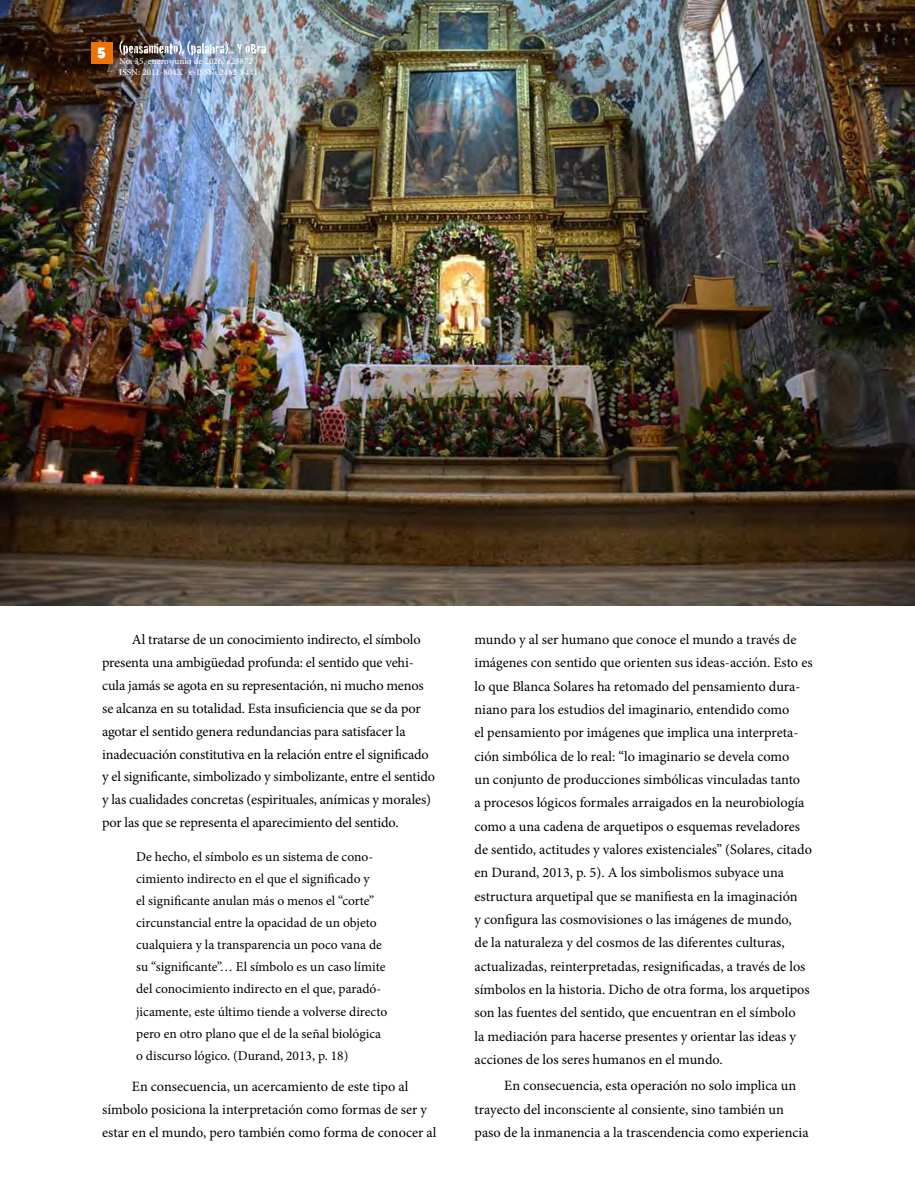
<style>
.page{position:relative;width:915px;height:1191px;background:#fff}
.page>*{position:absolute;margin:0;border:0;box-sizing:border-box;transform-origin:0 0}
.t1{font:14.25px/23.2px "Minion Pro";color:#000}
.t2{font:13.5px/22px "Minion Pro";color:#000}
.t3{font:500 9px/10.8px "Minion Pro";letter-spacing:.01em;color:#fff}
</style>
<div class="page">
<img style="left:0;top:0;width:914px;height:605px">
<div style="left:91px;top:42px;width:21px;height:21px;background:#ee7203"></div>
<img style="left:119px;top:41px;width:147px;height:15px">
<p class="t3" style="left:119px;top:56px;width:140px;text-indent:-22px"><sup>5</sup> No. 35, enero-junio de 2026. e23872<br>ISSN: 2011-804X · e-ISSN: 2462-8441</p>
<p class="t1" style="left:102px;top:628px;width:334px;line-height:22.8px;text-indent:30px">Al tratarse de un conocimiento indirecto, el símbolo presenta una ambigüedad profunda: el sentido que vehi&shy;cula jamás se agota en su representación, ni mucho menos se alcanza en su totalidad. Esta insuficiencia que se da por agotar el sentido genera redundancias para satisfacer la inadecuación constitutiva en la relación entre el significado y el significante, simbolizado y simbolizante, entre el sentido y las cualidades concretas (espirituales, anímicas y morales) por las que se representa el aparecimiento del sentido.</p>
<p class="t2" style="left:136px;top:845px;width:252px">De hecho, el símbolo es un sistema de cono&shy;cimiento indirecto en el que el significado y<br>el significante anulan más o menos el “corte” circunstancial entre la opacidad de un objeto cualquiera y la transparencia un poco vana de su “significante”… El símbolo es un caso límite del conocimiento indirecto en el que, paradó&shy;jicamente, este último tiende a volverse directo pero en otro plano que el de la señal biológica o discurso lógico. (Durand, 2013, p. 18)</p>
<p class="t1" style="left:102px;top:1075px;width:336px;line-height:22.8px;text-indent:30px">En consecuencia, un acercamiento de este tipo al símbolo posiciona la interpretación como formas de ser y estar en el mundo, pero también como forma de conocer al</p>
<p class="t1" style="left:474px;top:628px;width:339px">mundo y al ser humano que conoce el mundo a través de imágenes con sentido que orienten sus ideas-acción. Esto es lo que Blanca Solares ha retomado del pensamiento dura&shy;niano para los estudios del imaginario, entendido como<br>el pensamiento por imágenes que implica una interpreta&shy;ción simbólica de lo real: “lo imaginario se devela como<br>un conjunto de producciones simbólicas vinculadas tanto<br>a procesos lógicos formales arraigados en la neurobiología como a una cadena de arquetipos o esquemas reveladores de sentido, actitudes y valores existenciales” (Solares, citado en Durand, 2013, p. 5). A los simbolismos subyace una estructura arquetipal que se manifiesta en la imaginación<br>y configura las cosmovisiones o las imágenes de mundo,<br>de la naturaleza y del cosmos de las diferentes culturas, actualizadas, reinterpretadas, resignificadas, a través de los símbolos en la historia. Dicho de otra forma, los arquetipos son las fuentes del sentido, que encuentran en el símbolo<br>la mediación para hacerse presentes y orientar las ideas y acciones de los seres humanos en el mundo.</p>
<p class="t1" style="left:474px;top:1074px;width:335px;text-indent:30px">En consecuencia, esta operación no solo implica un trayecto del inconsciente al consiente, sino también un paso de la inmanencia a la trascendencia como experiencia</p>
</div>
